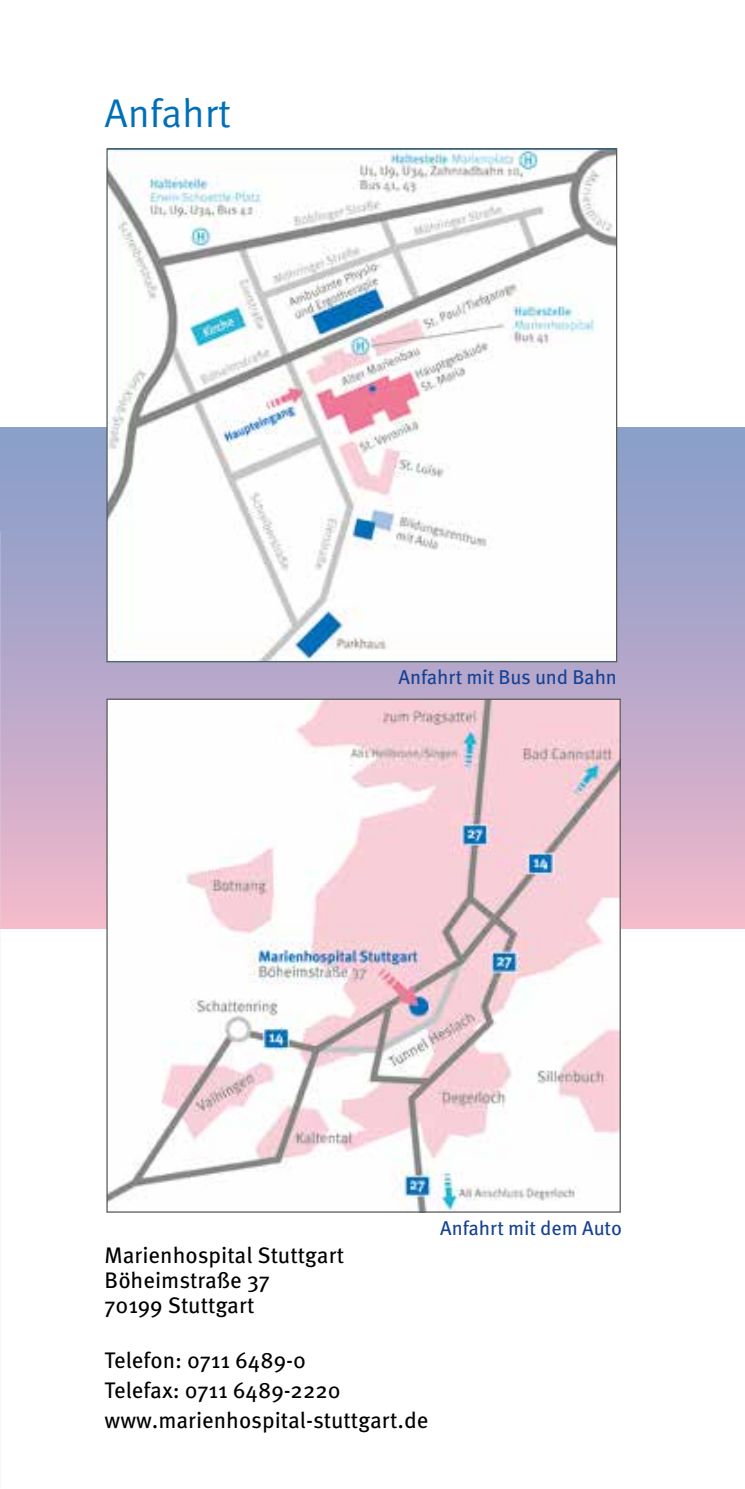
<style>
.page{position:relative;width:745px;height:1489px;background:#fff}
.page>*{position:absolute;margin:0;border:0;box-sizing:border-box;transform-origin:0 0}
.t1{font:40px "Meta Pro";letter-spacing:-.005em;color:#006fb9}
.t2{font:22.5px/25px "Meta Pro";color:#000}
.t3{font:20px "Meta Pro";letter-spacing:-.005em;color:#164194}
</style>
<div class="page">
<svg style="left:0;top:427px;width:744px;height:501px;background:#b7a8c8"></svg>
<svg style="left:744px;top:427px;width:1px;height:502px"></svg>
<img style="left:108px;top:150px;width:507px;height:510px">
<img style="left:108px;top:700px;width:510px;height:510px">
<h1 class="t1" style="left:105px;top:89px;width:128px">Anfahrt</h1>
<p class="t3" style="left:398px;top:665px;width:220px">Anfahrt mit Bus und Bahn</p>
<p class="t3" style="left:440px;top:1215px;width:183px">Anfahrt mit dem Auto</p>
<p class="t2" style="left:105px;top:1242px;width:241px">Marienhospital Stuttgart<br>Böheimstraße 37<br>70199 Stuttgart</p>
<p class="t2" style="left:105px;top:1345px;width:325px;line-height:30px">Telefon: 0711 6489-0<br>Telefax: 0711 6489-2220 www.marienhospital-stuttgart.de</p>
</div>
